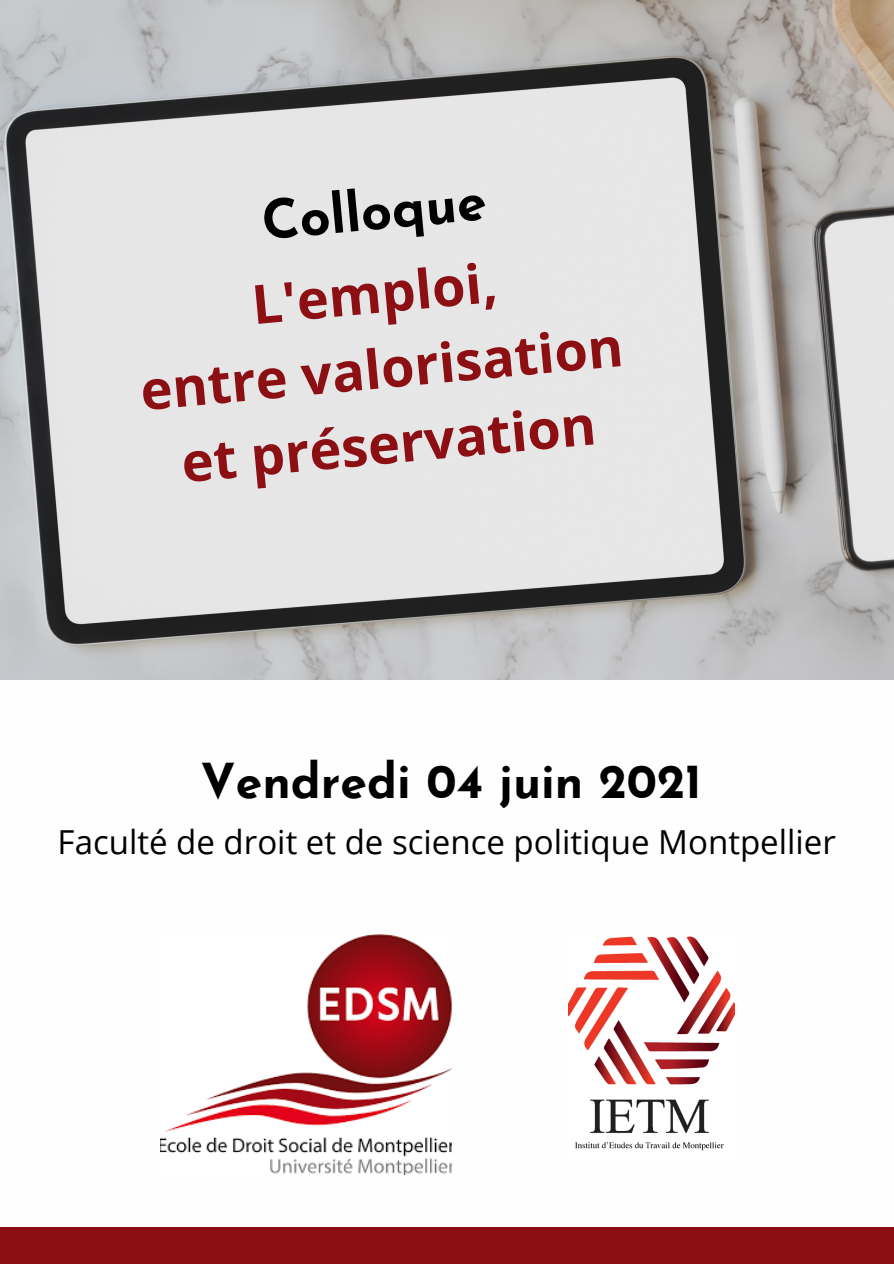
<style>
.page{position:relative;width:894px;height:1264px;background:#fff}
.page>*{position:absolute;margin:0;border:0;box-sizing:border-box;transform-origin:0 0}
.t1{font:700 54px "Open Sans";color:#8c0f14}
.t2{font:700 54px "Josefin Sans";color:#000}
.t3{font:700 48px "Josefin Sans";color:#000}
.t4{font:700 48px "Open Sans";color:#8c0f14}
.t5{font:33px "Open Sans";color:#000}
</style>
<div class="page">
<div style="left:0;top:1226px;width:893px;height:37px;background:#8c0f14"></div>
<img style="left:160px;top:934px;width:291px;height:240px">
<img style="left:568px;top:936px;width:166px;height:215px">
<img style="left:0;top:0;width:893px;height:679px">
<p class="t2" style="left:260px;top:199px;width:227px;rotate:-5deg">Colloque</p>
<p class="t1" style="left:248px;top:266px;width:248px;rotate:-5deg">L'emploi,</p>
<p class="t1" style="left:137px;top:352px;width:486px;rotate:-5deg">entre valorisation</p>
<p class="t1" style="left:178px;top:424px;width:417px;rotate:-5deg">et préservation</p>
<p class="t4" style="left:336px;top:419px;width:211px">Colloque</p>
<p class="t3" style="left:200px;top:762px;width:502px">Vendredi 04 juin 2021</p>
<p class="t5" style="left:58px;top:819px;width:779px">Faculté de droit et de science politique Montpellier</p>
</div>
